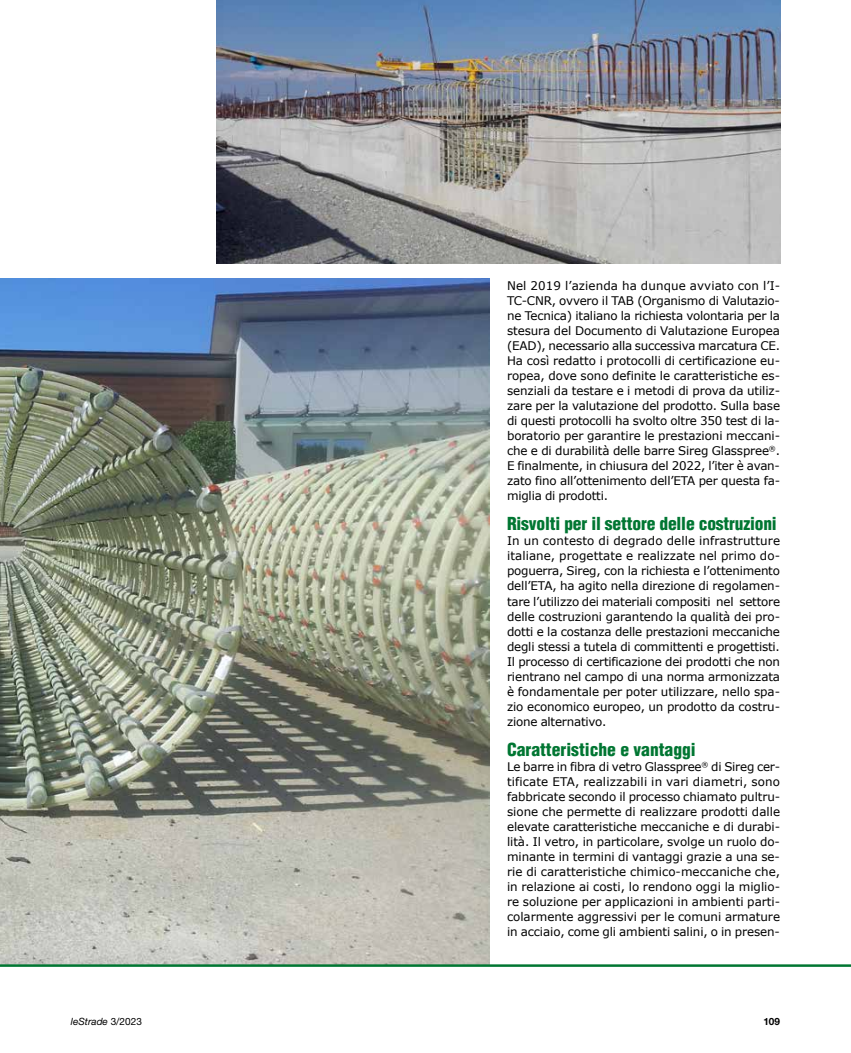
<style>
.page{position:relative;width:851px;height:1053px;background:#fff}
.page>*{position:absolute;margin:0;border:0;box-sizing:border-box;transform-origin:0 0}
.t1{font:900 condensed 17.5px "Helvetica";letter-spacing:-.01em;color:#007632}
.t2{font:11.88px/15px "Verdana";letter-spacing:-.01em;color:#000;text-align:justify}
.t3{font:italic 10px "Helvetica Neue";color:#000}
.t4{font:700 10px "Helvetica Neue";color:#000}
.s1{font-style:normal}
</style>
<div class="page">
<img style="left:216px;top:0;width:564px;height:263px">
<img style="left:0;top:278px;width:489px;height:686px">
<hr style="left:0;top:964px;width:850px;height:2px;background:#007632">
<p class="t2" style="left:507px;top:278px;width:274px">Nel 2019 l’azienda ha dunque avviato con l’I-TC-CNR, ovvero il TAB (Organismo di Valutazio&shy;ne Tecnica) italiano la richiesta volontaria per la stesura del Documento di Valutazione Europea (EAD), necessario alla successiva marcatura CE.<br>Ha così redatto i protocolli di certificazione eu&shy;ropea, dove sono definite le caratteristiche es&shy;senziali da testare e i metodi di prova da utiliz&shy;zare per la valutazione del prodotto. Sulla base di questi protocolli ha svolto oltre 350 test di la&shy;boratorio per garantire le prestazioni meccani&shy;che e di durabilità delle barre Sireg Glasspree<sup>®</sup>.<br>E finalmente, in chiusura del 2022, l’iter è avan&shy;zato fino all’ottenimento dell’ETA per questa fa&shy;miglia di prodotti.</p>
<h1 class="t1" style="left:507px;top:513px;width:271px">Risvolti per il settore delle costruzioni</h1>
<p class="t2" style="left:507px;top:533px;width:274px">In un contesto di degrado delle infrastrutture italiane, progettate e realizzate nel primo do&shy;poguerra, Sireg, con la richiesta e l’ottenimento dell’ETA, ha agito nella direzione di regolamen&shy;tare l’utilizzo dei materiali compositi nel settore delle costruzioni garantendo la qualità dei pro&shy;dotti e la costanza delle prestazioni meccaniche degli stessi a tutela di committenti e progettisti.<br>Il processo di certificazione dei prodotti che non rientrano nel campo di una norma armonizzata è fondamentale per poter utilizzare, nello spa&shy;zio economico europeo, un prodotto da costru&shy;zione alternativo.</p>
<h1 class="t1" style="left:507px;top:738px;width:190px">Caratteristiche e vantaggi</h1>
<p class="t2" style="left:507px;top:758px;width:274px">Le barre in fibra di vetro Glasspree<sup>®</sup> di Sireg cer&shy;tificate ETA, realizzabili in vari diametri, sono fabbricate secondo il processo chiamato pultru&shy;sione che permette di realizzare prodotti dalle elevate caratteristiche meccaniche e di durabi&shy;lità. Il vetro, in particolare, svolge un ruolo do&shy;minante in termini di vantaggi grazie a una se&shy;rie di caratteristiche chimico-meccaniche che, in relazione ai costi, lo rendono oggi la miglio&shy;re soluzione per applicazioni in ambienti parti&shy;colarmente aggressivi per le comuni armature in acciaio, come gli ambienti salini, o in presen-</p>
<p class="t3" style="left:71px;top:1015px;width:72px">leStrade <span class="s1">3/2023</span></p>
<p class="t4" style="left:763px;top:1015px;width:18px">109</p>
</div>
